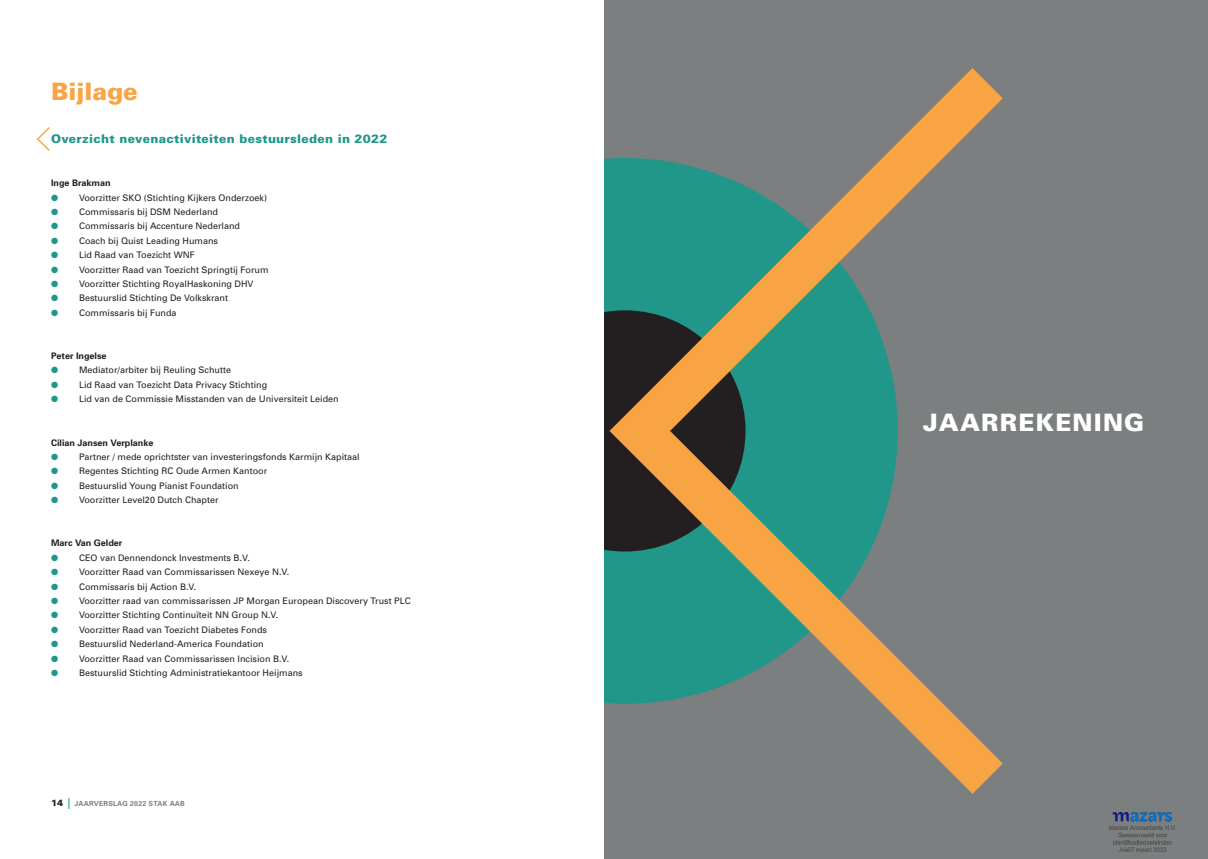
<style>
.page{position:relative;width:1208px;height:859px;background:#fff}
.page>*{position:absolute;margin:0;border:0;box-sizing:border-box;transform-origin:0 0}
.t1{font:900 24px "Univers";letter-spacing:.05em;color:#fff}
.t2{font:900 24px "Univers";color:#f9a445}
.t3{font:900 12px "Univers";letter-spacing:.025em;color:#1f978a}
.t4{font:9px "Univers";color:#231f20}
.t5{font:700 9px "Univers";color:#231f20}
.t6{font:900 9px "Univers";color:#231f20}
.t7{font:700 7px "Univers";letter-spacing:.025em;color:#7c7f80}
.s1{color:#1f978a}
</style>
<div class="page">
<div style="left:604px;top:2px;width:604px;height:857px;background:#7c7f80"></div>
<svg style="left:604px;top:310px;width:5px;height:241px"></svg>
<svg style="left:609px;top:68px;width:393px;height:726px"></svg>
<svg style="left:37px;top:127px;width:13px;height:24px"></svg>
<img style="left:1109px;top:812px;width:67px;height:40px">
<h1 class="t2" style="left:51px;top:83px;width:88px">Bijlage</h1>
<h2 class="t3" style="left:51px;top:134px;width:338px">Overzicht nevenactiviteiten bestuursleden in 2022</h2>
<p class="t5" style="left:51px;top:180px;width:61px">Inge Brakman</p>
<p class="t4" style="left:51px;top:194px;width:217px"><span class="s1">●</span> Voorzitter SKO (Stichting Kijkers Onderzoek)</p>
<p class="t4" style="left:51px;top:209px;width:169px"><span class="s1">●</span> Commissaris bij DSM Nederland</p>
<p class="t4" style="left:51px;top:223px;width:191px"><span class="s1">●</span> Commissaris bij Accenture Nederland</p>
<p class="t4" style="left:51px;top:237px;width:169px"><span class="s1">●</span> Coach bij Quist Leading Humans</p>
<p class="t4" style="left:51px;top:252px;width:145px"><span class="s1">●</span> Lid Raad van Toezicht WNF</p>
<p class="t4" style="left:51px;top:266px;width:219px"><span class="s1">●</span> Voorzitter Raad van Toezicht Springtij Forum</p>
<p class="t4" style="left:51px;top:281px;width:204px"><span class="s1">●</span> Voorzitter Stichting RoyalHaskoning DHV</p>
<p class="t4" style="left:51px;top:295px;width:178px"><span class="s1">●</span> Bestuurslid Stichting De Volkskrant</p>
<p class="t4" style="left:51px;top:309px;width:127px"><span class="s1">●</span> Commissaris bij Funda</p>
<p class="t5" style="left:51px;top:353px;width:57px">Peter Ingelse</p>
<p class="t4" style="left:51px;top:367px;width:182px"><span class="s1">●</span> Mediator/arbiter bij Reuling Schutte</p>
<p class="t4" style="left:51px;top:381px;width:218px"><span class="s1">●</span> Lid Raad van Toezicht Data Privacy Stichting</p>
<p class="t4" style="left:51px;top:396px;width:289px"><span class="s1">●</span> Lid van de Commissie Misstanden van de Universiteit Leiden</p>
<p class="t5" style="left:51px;top:439px;width:104px">Cilian Jansen Verplanke</p>
<p class="t4" style="left:51px;top:453px;width:310px"><span class="s1">●</span> Partner / mede oprichtster van investeringsfonds Karmijn Kapitaal</p>
<p class="t4" style="left:51px;top:468px;width:218px"><span class="s1">●</span> Regentes Stichting RC Oude Armen Kantoor</p>
<p class="t4" style="left:51px;top:482px;width:189px"><span class="s1">●</span> Bestuurslid Young Pianist Foundation</p>
<p class="t4" style="left:51px;top:497px;width:169px"><span class="s1">●</span> Voorzitter Level20 Dutch Chapter</p>
<p class="t5" style="left:51px;top:540px;width:73px">Marc Van Gelder</p>
<p class="t4" style="left:51px;top:554px;width:200px"><span class="s1">●</span> CEO van Dennendonck Investments B.V.</p>
<p class="t4" style="left:51px;top:569px;width:240px"><span class="s1">●</span> Voorzitter Raad van Commissarissen Nexeye N.V.</p>
<p class="t4" style="left:51px;top:583px;width:147px"><span class="s1">●</span> Commissaris bij Action B.V.</p>
<p class="t4" style="left:51px;top:597px;width:361px"><span class="s1">●</span> Voorzitter raad van commissarissen JP Morgan European Discovery Trust PLC</p>
<p class="t4" style="left:51px;top:612px;width:229px"><span class="s1">●</span> Voorzitter Stichting Continuïteit NN Group N.V.</p>
<p class="t4" style="left:51px;top:626px;width:217px"><span class="s1">●</span> Voorzitter Raad van Toezicht Diabetes Fonds</p>
<p class="t4" style="left:51px;top:641px;width:214px"><span class="s1">●</span> Bestuurslid Nederland-America Foundation</p>
<p class="t4" style="left:51px;top:655px;width:240px"><span class="s1">●</span> Voorzitter Raad van Commissarissen Incision B.V.</p>
<p class="t4" style="left:51px;top:669px;width:253px"><span class="s1">●</span> Bestuurslid Stichting Administratiekantoor Heijmans</p>
<p class="t6" style="left:51px;top:799px;width:14px">14</p>
<p class="t7" style="left:75px;top:800px;width:112px">JAARVERSLAG 2022 STAK AAB</p>
<h1 class="t1" style="left:923px;top:414px;width:223px">JAARREKENING</h1>
</div>
